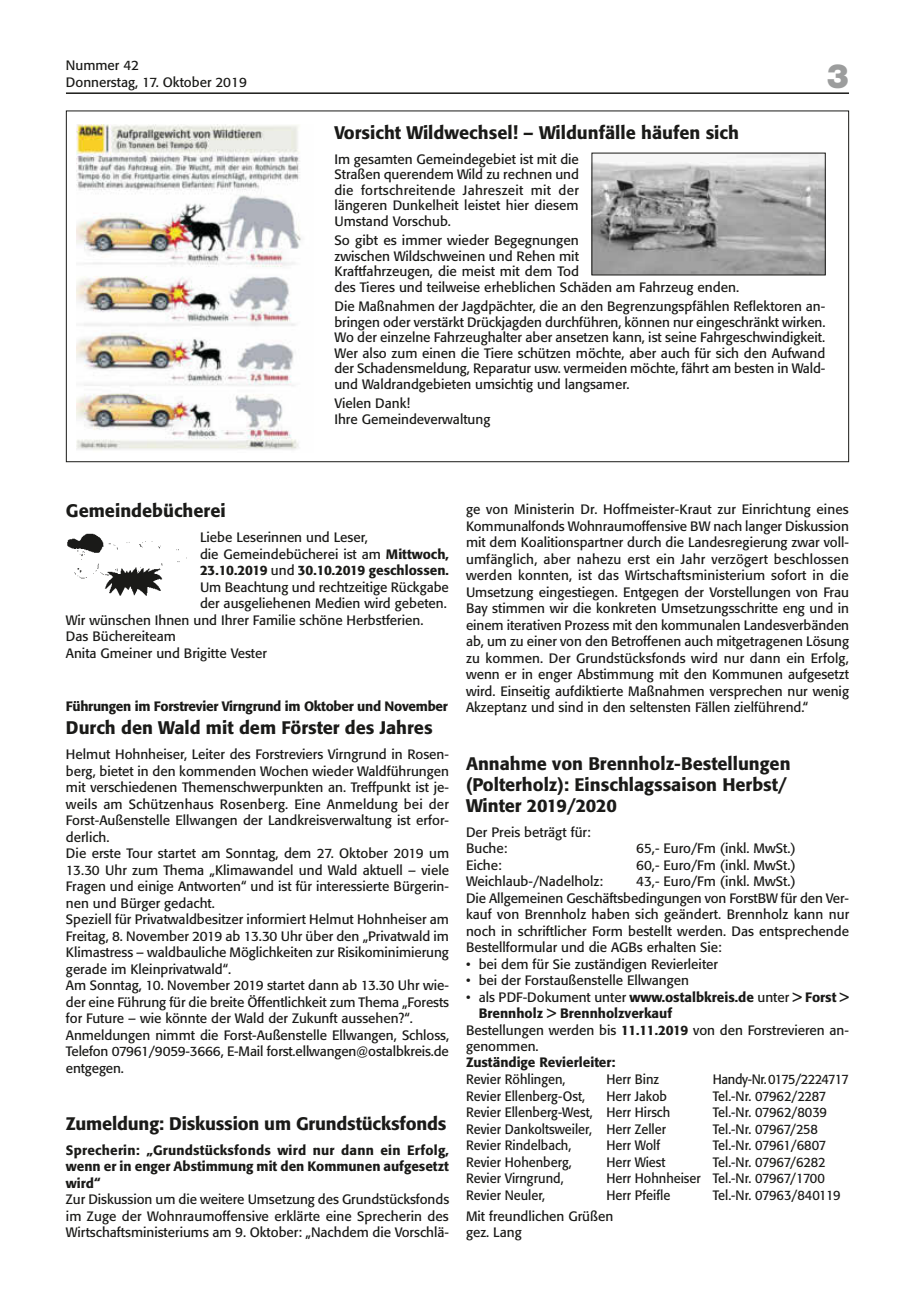
<style>
.page{position:relative;width:915px;height:1297px;background:#fff}
.page>*{position:absolute;margin:0;border:0;box-sizing:border-box;transform-origin:0 0}
.t1{font:900 36px "Nimbus Sans Novus T";color:#9c9d9d}
.t2{font:500 18px/21px "Formata";color:#1a1a18}
.t3{font:13.5px/16.5px "Formata";color:#1a1a18}
.t4{font:13.5px "Formata";color:#1a1a18;scale:.95 1}
.t5{font:500 13.5px/16.5px "Formata";color:#1a1a18;text-align:justify}
.t6{font:13.5px "Formata";letter-spacing:-.02em;color:#1a1a18;scale:.95 1}
.t7{font:500 13.5px "Formata";letter-spacing:-.02em;color:#1a1a18}
.t8{font:13.5px "Formata";letter-spacing:-.045em;color:#1a1a18;scale:.95 1}
.s1{font-weight:500}
.s2{font-weight:400}
</style>
<div class="page">
<hr style="left:66px;top:92px;width:782px;height:2px;background:#1a1a18">
<img style="left:67px;top:533px;width:120px;height:63px">
<img style="left:77px;top:125px;width:224px;height:325px">
<img style="left:593px;top:155px;width:230px;height:118px">
<p class="t3" style="left:66px;top:57px;width:182px">Nummer 42<br>Donnerstag, 17. Oktober 2019</p>
<h1 class="t1" style="left:826px;top:55px;width:24px">3</h1>
<h2 class="t2" style="left:334px;top:122px;width:406px">Vorsicht Wildwechsel! – Wildunfälle häufen sich</h2>
<p class="t3" style="left:334px;top:151px;width:246px;line-height:15.5px;text-align:justify">Im gesamten Gemeindegebiet ist mit die Straßen querendem Wild zu rechnen und die fortschreitende Jahreszeit mit der längeren Dunkelheit leistet hier diesem Umstand Vorschub.</p>
<p class="t3" style="left:334px;top:233px;width:406px;line-height:15.5px">So gibt es immer wieder Begegnungen<br>zwischen Wildschweinen und Rehen mit<br>Kraftfahrzeugen, die meist mit dem Tod<br>des Tieres und teilweise erheblichen Schäden am Fahrzeug enden.</p>
<p class="t3" style="left:334px;top:299px;width:492px;line-height:15.5px;text-align:justify">Die Maßnahmen der Jagdpächter, die an den Begrenzungspfählen Reflektoren an&shy;bringen oder verstärkt Drückjagden durchführen, können nur eingeschränkt wirken.<br>Wo der einzelne Fahrzeughalter aber ansetzen kann, ist seine Fahrgeschwindigkeit.<br>Wer also zum einen die Tiere schützen möchte, aber auch für sich den Aufwand der Schadensmeldung, Reparatur usw. vermeiden möchte, fährt am besten in Wald&shy;und Waldrandgebieten umsichtig und langsamer.</p>
<p class="t3" style="left:334px;top:396px;width:157px;line-height:15.5px">Vielen Dank!<br>Ihre Gemeindeverwaltung</p>
<h2 class="t2" style="left:66px;top:500px;width:161px">Gemeindebücherei</h2>
<p class="t3" style="left:200px;top:529px;width:169px">Liebe Leserinnen und Leser,</p>
<p class="t3" style="left:200px;top:546px;width:250px">die Gemeindebücherei ist am <span class="s1">Mittwoch,</span></p>
<p class="t5" style="left:200px;top:562px;width:250px">23.10.2019 <span class="s2">und</span> 30.10.2019 geschlossen.</p>
<p class="t3" style="left:200px;top:579px;width:250px">Um Beachtung und rechtzeitige Rückgabe</p>
<p class="t3" style="left:200px;top:595px;width:248px">der ausgeliehenen Medien wird gebeten.</p>
<p class="t3" style="left:66px;top:612px;width:359px">Wir wünschen Ihnen und Ihrer Familie schöne Herbstferien.</p>
<p class="t3" style="left:66px;top:628px;width:111px">Das Büchereiteam</p>
<p class="t3" style="left:66px;top:645px;width:202px">Anita Gmeiner und Brigitte Vester</p>
<p class="t7" style="left:66px;top:698px;width:383px">Führungen im Forstrevier Virngrund im Oktober und November</p>
<h2 class="t2" style="left:66px;top:717px;width:368px">Durch den Wald mit dem Förster des Jahres</h2>
<p class="t3" style="left:66px;top:746px;width:384px">Helmut Hohnheiser, Leiter des Forstreviers Virngrund in Rosen&shy;berg, bietet in den kommenden Wochen wieder Waldführungen mit verschiedenen Themenschwerpunkten an. Treffpunkt ist je&shy;weils am Schützenhaus Rosenberg. Eine Anmeldung bei der Forst-Außenstelle Ellwangen der Landkreisverwaltung ist erfor&shy;derlich.<br>Die erste Tour startet am Sonntag, dem 27. Oktober 2019 um 13.30 Uhr zum Thema „Klimawandel und Wald aktuell – viele Fragen und einige Antworten“ und ist für interessierte Bürgerin&shy;nen und Bürger gedacht.<br>Speziell für Privatwaldbesitzer informiert Helmut Hohnheiser am Freitag, 8. November 2019 ab 13.30 Uhr über den „Privatwald im Klimastress – waldbauliche Möglichkeiten zur Risikominimierung gerade im Kleinprivatwald“.<br>Am Sonntag, 10. November 2019 startet dann ab 13.30 Uhr wie&shy;der eine Führung für die breite Öffentlichkeit zum Thema „Forests for Future – wie könnte der Wald der Zukunft aussehen?“.<br>Anmeldungen nimmt die Forst-Außenstelle Ellwangen, Schloss, Telefon 07961/9059-3666, E-Mail forst.ellwangen@ostalbkreis.de entgegen.</p>
<h2 class="t2" style="left:66px;top:1113px;width:382px">Zumeldung: Diskussion um Grundstücksfonds</h2>
<p class="t5" style="left:66px;top:1142px;width:384px">Sprecherin: „Grundstücksfonds wird nur dann ein Erfolg, wenn er in enger Abstimmung mit den Kommunen aufgesetzt wird“</p>
<p class="t3" style="left:66px;top:1191px;width:384px;text-align:justify">Zur Diskussion um die weitere Umsetzung des Grundstücksfonds im Zuge der Wohnraumoffensive erklärte eine Sprecherin des Wirtschaftsministeriums am 9. Oktober: „Nachdem die Vorschlä-</p>
<p class="t3" style="left:466px;top:501px;width:384px;text-align:justify">ge von Ministerin Dr. Hoffmeister-Kraut zur Einrichtung eines Kommunalfonds Wohnraumoffensive BW nach langer Diskussion mit dem Koalitionspartner durch die Landesregierung zwar voll&shy;umfänglich, aber nahezu erst ein Jahr verzögert beschlossen werden konnten, ist das Wirtschaftsministerium sofort in die Umsetzung eingestiegen. Entgegen der Vorstellungen von Frau Bay stimmen wir die konkreten Umsetzungsschritte eng und in einem iterativen Prozess mit den kommunalen Landesverbänden ab, um zu einer von den Betroffenen auch mitgetragenen Lösung zu kommen. Der Grundstücksfonds wird nur dann ein Erfolg, wenn er in enger Abstimmung mit den Kommunen aufgesetzt wird. Einseitig aufdiktierte Maßnahmen versprechen nur wenig Akzeptanz und sind in den seltensten Fällen zielführend.“</p>
<h2 class="t2" style="left:466px;top:752px;width:326px">Annahme von Brennholz-Bestellungen (Polterholz): Einschlagssaison Herbst/<br>Winter 2019/2020</h2>
<p class="t3" style="left:466px;top:823px;width:126px">Der Preis beträgt für:<br>Buche:</p>
<p class="t3" style="left:636px;top:840px;width:161px">65,- Euro/Fm (inkl. MwSt.)</p>
<p class="t3" style="left:466px;top:856px;width:37px">Eiche:</p>
<p class="t3" style="left:636px;top:856px;width:161px">60,- Euro/Fm (inkl. MwSt.)</p>
<p class="t3" style="left:466px;top:873px;width:138px">Weichlaub-/Nadelholz:</p>
<p class="t3" style="left:466px;top:873px;width:384px;text-indent:170px">43,- Euro/Fm (inkl. MwSt.)<br>Die Allgemeinen Geschäftsbedingungen von ForstBW für den Ver&shy;kauf von Brennholz haben sich geändert. Brennholz kann nur noch in schriftlicher Form bestellt werden. Das entsprechende Bestellformular und die AGBs erhalten Sie:</p>
<p class="t3" style="left:466px;top:955px;width:253px">• bei dem für Sie zuständigen Revierleiter</p>
<p class="t3" style="left:466px;top:972px;width:224px">• bei der Forstaußenstelle Ellwangen</p>
<p class="t3" style="left:466px;top:988px;width:384px">• als PDF-Dokument unter <span class="s1">www.ostalbkreis.de</span> unter <span class="s1">&gt; Forst &gt;</span></p>
<p class="t5" style="left:478px;top:1005px;width:195px">Brennholz &gt; Brennholzverkauf</p>
<p class="t3" style="left:466px;top:1021px;width:384px">Bestellungen werden bis <span class="s1">11.11.2019</span> von den Forstrevieren an-</p>
<p class="t3" style="left:466px;top:1038px;width:74px">genommen.</p>
<p class="t5" style="left:466px;top:1054px;width:151px">Zuständige Revierleiter:</p>
<p class="t4" style="left:466px;top:1071px;width:106px">Revier Röhlingen,</p>
<p class="t4" style="left:606px;top:1071px;width:57px">Herr Binz</p>
<p class="t8" style="left:712px;top:1071px;width:145px">Handy-Nr. 0175/2224717</p>
<p class="t4" style="left:466px;top:1087px;width:127px">Revier Ellenberg-Ost,</p>
<p class="t4" style="left:606px;top:1087px;width:65px">Herr Jakob</p>
<p class="t6" style="left:712px;top:1087px;width:121px">Tel.-Nr. 07962/2287</p>
<p class="t4" style="left:466px;top:1104px;width:216px">Revier Ellenberg-West, Herr Hirsch</p>
<p class="t4" style="left:712px;top:1104px;width:122px">Tel.-Nr. 07962/8039</p>
<p class="t4" style="left:466px;top:1120px;width:212px">Revier Dankoltsweiler, Herr Zeller</p>
<p class="t6" style="left:712px;top:1120px;width:112px">Tel.-Nr. 07967/258</p>
<p class="t4" style="left:466px;top:1137px;width:112px">Revier Rindelbach,</p>
<p class="t4" style="left:606px;top:1137px;width:58px">Herr Wolf</p>
<p class="t6" style="left:712px;top:1137px;width:121px">Tel.-Nr. 07961/6807</p>
<p class="t4" style="left:466px;top:1153px;width:113px">Revier Hohenberg,</p>
<p class="t4" style="left:606px;top:1153px;width:64px">Herr Wiest</p>
<p class="t4" style="left:712px;top:1153px;width:120px">Tel.-Nr. 07967/6282</p>
<p class="t4" style="left:466px;top:1170px;width:104px">Revier Virngrund,</p>
<p class="t4" style="left:606px;top:1170px;width:231px">Herr Hohnheiser Tel.-Nr. 07967/1700</p>
<p class="t4" style="left:466px;top:1186px;width:85px">Revier Neuler,</p>
<p class="t4" style="left:606px;top:1186px;width:69px">Herr Pfeifle</p>
<p class="t6" style="left:712px;top:1186px;width:136px">Tel.-Nr. 07963/840119</p>
<p class="t3" style="left:466px;top:1208px;width:149px">Mit freundlichen Grüßen gez. Lang</p>
</div>
